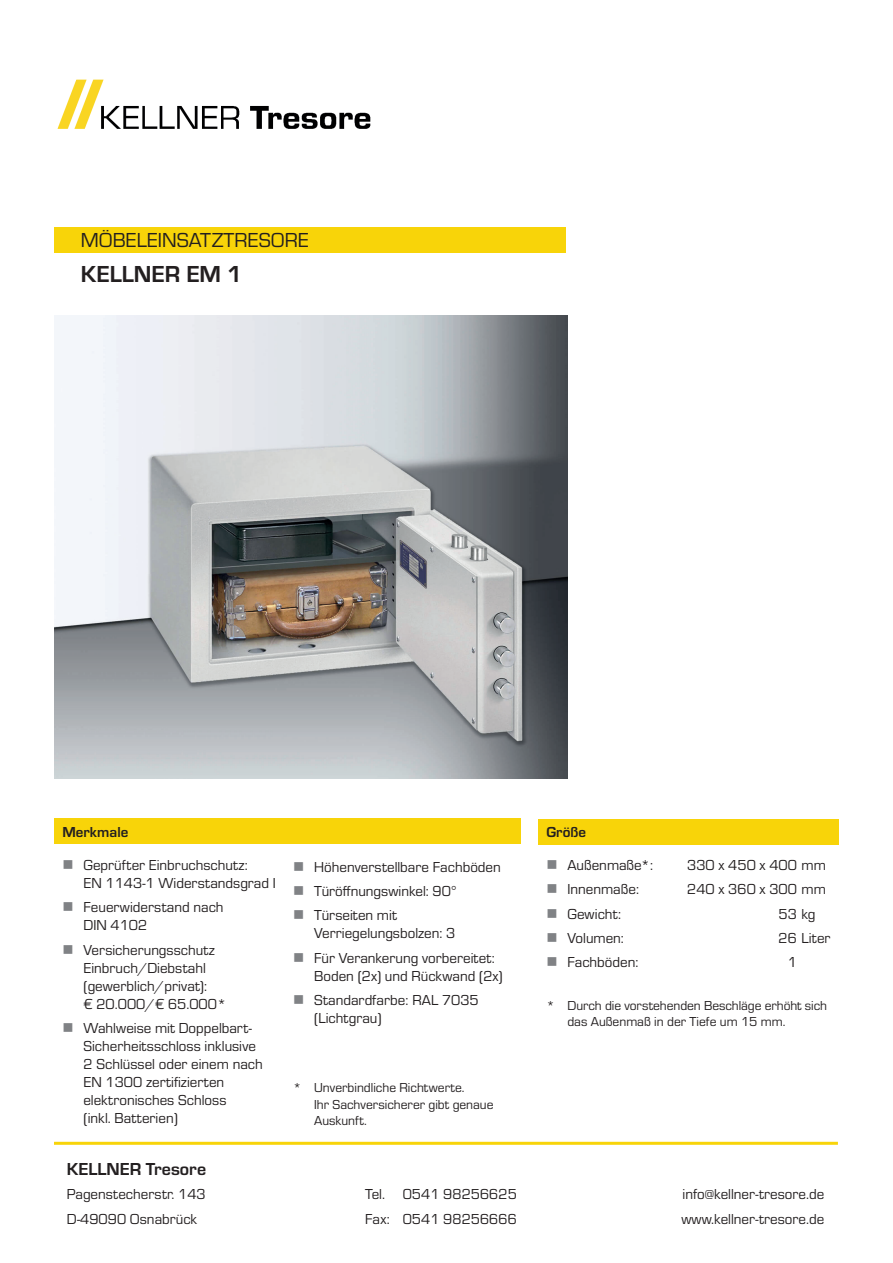
<style>
.page{position:relative;width:893px;height:1263px;background:#fff}
.page>*{position:absolute;margin:0;border:0;box-sizing:border-box;transform-origin:0 0}
.t1{font:700 24px "Eurostile";color:#231f20}
.t2{font:21px "Eurostile";color:#231f20}
.t3{font:700 18px "Eurostile";color:#231f20}
.t4{font:15px/18px "Eurostile";color:#231f20}
.t5{font:700 15px "Eurostile";color:#231f20}
.t6{font:13.5px/16.2px "Eurostile";color:#231f20}
.s1{color:#808285}
</style>
<div class="page">
<div style="left:54px;top:819px;width:466px;height:25px;background:#f8d409"></div>
<div style="left:538px;top:819px;width:301px;height:25px;background:#f8d409"></div>
<div style="left:54px;top:227px;width:512px;height:26px;background:#f8d409"></div>
<img style="left:54px;top:316px;width:513px;height:463px">
<hr style="left:54px;top:1142px;width:784px;height:3px;background:#f8d409">
<img style="left:57px;top:79px;width:314px;height:50px">
<h2 class="t2" style="left:81px;top:226px;width:229px">MÖBELEINSATZTRESORE</h2>
<h1 class="t1" style="left:81px;top:256px;width:163px">KELLNER EM 1</h1>
<p class="t5" style="left:63px;top:821px;width:67px">Merkmale</p>
<p class="t4" style="left:84px;top:855px;width:194px;text-indent:-21px"><span class="s1">■</span> Geprüfter Einbruchschutz:<br>EN 1143-1 Widerstandsgrad I</p>
<p class="t4" style="left:84px;top:898px;width:142px;text-indent:-21px"><span class="s1">■</span> Feuerwiderstand nach<br>DIN 4102</p>
<p class="t4" style="left:84px;top:940px;width:144px;text-indent:-21px"><span class="s1">■</span> Versicherungsschutz<br>Einbruch/Diebstahl (gewerblich/privat):<br>€ 20.000/€ 65.000*</p>
<p class="t4" style="left:84px;top:1018px;width:181px;text-indent:-21px"><span class="s1">■</span> Wahlweise mit Doppelbart-<br>Sicherheitsschloss inklusive<br>2 Schlüssel oder einem nach<br>EN 1300 zertifizierten elektronisches Schloss<br>(inkl. Batterien)</p>
<p class="t4" style="left:293px;top:857px;width:209px"><span class="s1">■</span> Höhenverstellbare Fachböden</p>
<p class="t4" style="left:293px;top:881px;width:165px"><span class="s1">■</span> Türöffnungswinkel: 90°</p>
<p class="t4" style="left:314px;top:906px;width:143px;text-indent:-21px"><span class="s1">■</span> Türseiten mit<br>Verriegelungsbolzen: 3</p>
<p class="t4" style="left:314px;top:948px;width:190px;text-indent:-21px"><span class="s1">■</span> Für Verankerung vorbereitet:<br>Boden (2x) und Rückwand (2x)</p>
<p class="t4" style="left:314px;top:990px;width:166px;text-indent:-21px"><span class="s1">■</span> Standardfarbe: RAL 7035 (Lichtgrau)</p>
<p class="t6" style="left:314px;top:1079px;width:181px;text-indent:-21px">* Unverbindliche Richtwerte.<br>Ihr Sachversicherer gibt genaue<br>Auskunft.</p>
<p class="t5" style="left:546px;top:821px;width:41px">Größe</p>
<p class="t4" style="left:546px;top:855px;width:108px"><span class="s1">■</span> Außenmaße*:</p>
<p class="t4" style="left:687px;top:855px;width:140px">330 x 450 x 400 mm</p>
<p class="t4" style="left:546px;top:880px;width:94px"><span class="s1">■</span> Innenmaße:</p>
<p class="t4" style="left:687px;top:880px;width:140px">240 x 360 x 300 mm</p>
<p class="t4" style="left:546px;top:904px;width:76px"><span class="s1">■</span> Gewicht:</p>
<p class="t4" style="left:779px;top:904px;width:38px">53 kg</p>
<p class="t4" style="left:546px;top:928px;width:79px"><span class="s1">■</span> Volumen:</p>
<p class="t4" style="left:779px;top:928px;width:53px">26 Liter</p>
<p class="t4" style="left:546px;top:953px;width:93px"><span class="s1">■</span> Fachböden:</p>
<p class="t4" style="left:788px;top:953px;width:11px">1</p>
<p class="t6" style="left:567px;top:997px;width:261px;text-indent:-21px">* Durch die vorstehenden Beschläge erhöht sich das Außenmaß in der Tiefe um 15 mm.</p>
<p class="t3" style="left:67px;top:1156px;width:141px">KELLNER Tresore</p>
<p class="t4" style="left:67px;top:1185px;width:140px">Pagenstecherstr. 143</p>
<p class="t4" style="left:365px;top:1185px;width:153px">Tel. 0541 98256625</p>
<p class="t4" style="left:682px;top:1185px;width:143px">info@kellner-tresore.de</p>
<p class="t4" style="left:67px;top:1209px;width:132px">D-49090 Osnabrück</p>
<p class="t4" style="left:365px;top:1209px;width:153px">Fax: 0541 98256666</p>
<p class="t4" style="left:682px;top:1209px;width:144px">www.kellner-tresore.de</p>
</div>
